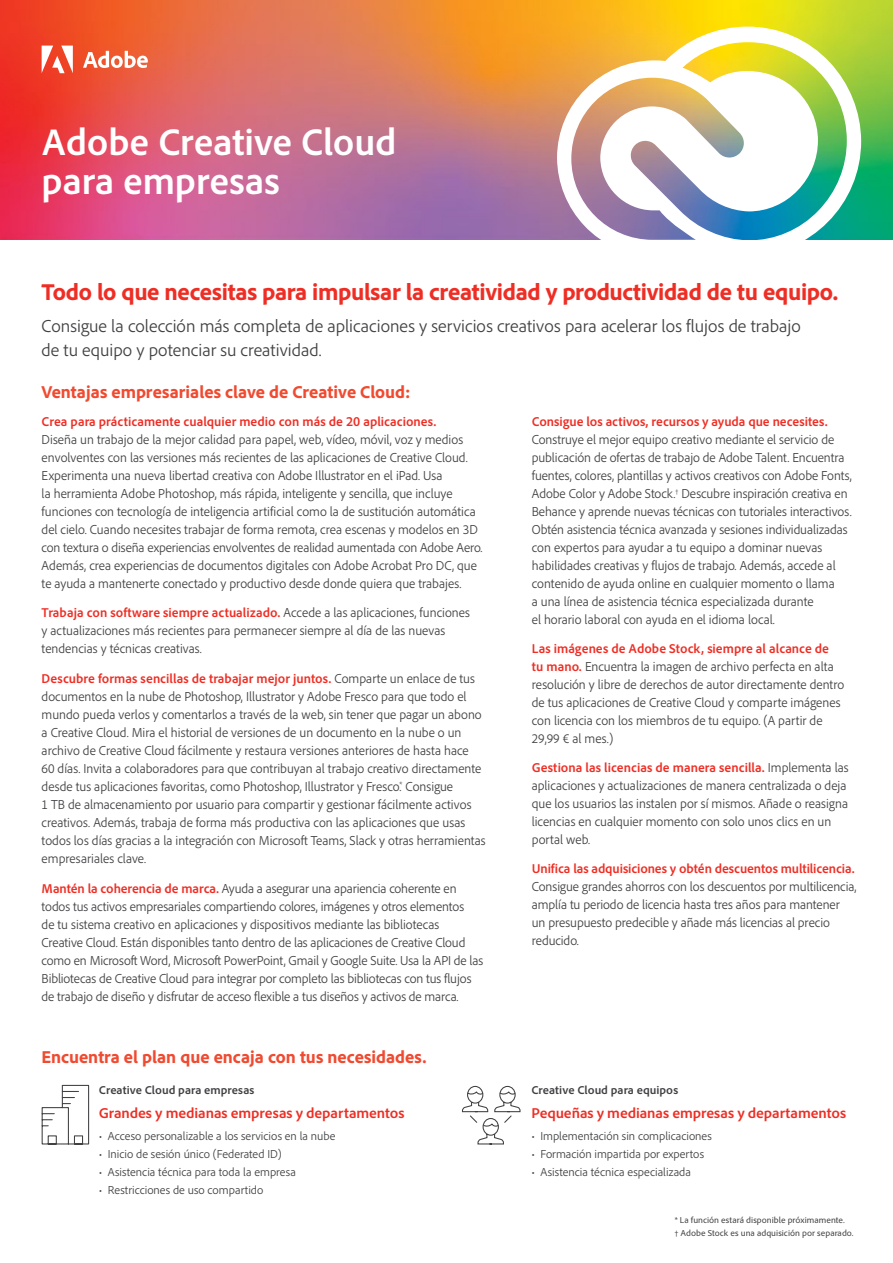
<style>
.page{position:relative;width:893px;height:1263px;background:#fff}
.page>*{position:absolute;margin:0;border:0;box-sizing:border-box;transform-origin:0 0}
.title__main{font:700 39px/39px "Adobe Clean";letter-spacing:-.005em;color:#fff}
.body_copy{font:800 24px "Adobe Clean";letter-spacing:-.015em;color:#ee2e24}
.t1{font:300 18px/24px "Adobe Clean";color:#414042}
.t2{font:800 18px "Adobe Clean";color:#f04a30}
.Text__Body{font:700 15px "Adobe Clean";letter-spacing:-.005em;color:#ee2e24}
.t3{font:300 13.5px/18px "Adobe Clean";color:#414042}
.Text__Body-2{font:300 12px "Adobe Clean";letter-spacing:.005em;color:#414042}
.Text__Body-3{font:700 12px "Adobe Clean";color:#414042}
.t4{font:9px "Adobe Clean";color:#414042}
.s1{font-weight:700;color:#ee2e24}
</style>
<div class="page">
<img style="left:0;top:0;width:893px;height:240px">
<svg style="left:557px;top:27px;width:304px;height:213px"></svg>
<svg style="left:83px;top:51px;width:65px;height:17px"></svg>
<svg style="left:42px;top:46px;width:31px;height:27px"></svg>
<svg style="left:41px;top:1084px;width:49px;height:61px"></svg>
<svg style="left:461px;top:1085px;width:60px;height:60px"></svg>
<p class="title__main" style="left:42px;top:121px;width:356px">Adobe Creative Cloud para empresas</p>
<p class="body_copy" style="left:42px;top:276px;width:798px">Todo lo que necesitas para impulsar la creatividad y productividad de tu equipo.</p>
<p class="t1" style="left:42px;top:313px;width:761px">Consigue la colección más completa de aplicaciones y servicios creativos para acelerar los flujos de trabajo de tu equipo y potenciar su creatividad.</p>
<p class="t2" style="left:42px;top:380px;width:370px">Ventajas empresariales clave de Creative Cloud:</p>
<p class="t3" style="left:42px;top:413px;width:442px"><span class="s1">Crea para prácticamente cualquier medio con más de 20 aplicaciones.<br></span>Diseña un trabajo de la mejor calidad para papel, web, vídeo, móvil, voz y medios envolventes con las versiones más recientes de las aplicaciones de Creative Cloud.<br>Experimenta una nueva libertad creativa con Adobe Illustrator en el iPad. Usa<br>la herramienta Adobe Photoshop, más rápida, inteligente y sencilla, que incluye funciones con tecnología de inteligencia artificial como la de sustitución automática del cielo. Cuando necesites trabajar de forma remota, crea escenas y modelos en 3D con textura o diseña experiencias envolventes de realidad aumentada con Adobe Aero.<br>Además, crea experiencias de documentos digitales con Adobe Acrobat Pro DC, que te ayuda a mantenerte conectado y productivo desde donde quiera que trabajes.</p>
<p class="t3" style="left:42px;top:603px;width:430px"><span class="s1">Trabaja con software siempre actualizado.</span> Accede a las aplicaciones, funciones y actualizaciones más recientes para permanecer siempre al día de las nuevas tendencias y técnicas creativas.</p>
<p class="t3" style="left:42px;top:669px;width:446px"><span class="s1">Descubre formas sencillas de trabajar mejor juntos.</span> Comparte un enlace de tus documentos en la nube de Photoshop, Illustrator y Adobe Fresco para que todo el mundo pueda verlos y comentarlos a través de la web, sin tener que pagar un abono a Creative Cloud. Mira el historial de versiones de un documento en la nube o un archivo de Creative Cloud fácilmente y restaura versiones anteriores de hasta hace<br>60 días. Invita a colaboradores para que contribuyan al trabajo creativo directamente desde tus aplicaciones favoritas, como Photoshop, Illustrator y Fresco.<sup>*</sup> Consigue<br>1 TB de almacenamiento por usuario para compartir y gestionar fácilmente activos creativos. Además, trabaja de forma más productiva con las aplicaciones que usas todos los días gracias a la integración con Microsoft Teams, Slack y otras herramientas empresariales clave.</p>
<p class="t3" style="left:42px;top:879px;width:443px"><span class="s1">Mantén la coherencia de marca.</span> Ayuda a asegurar una apariencia coherente en todos tus activos empresariales compartiendo colores, imágenes y otros elementos<br>de tu sistema creativo en aplicaciones y dispositivos mediante las bibliotecas Creative Cloud. Están disponibles tanto dentro de las aplicaciones de Creative Cloud como en Microsoft Word, Microsoft PowerPoint, Gmail y Google Suite. Usa la API de las Bibliotecas de Creative Cloud para integrar por completo las bibliotecas con tus flujos de trabajo de diseño y disfrutar de acceso flexible a tus diseños y activos de marca.</p>
<p class="t2" style="left:42px;top:1045px;width:386px">Encuentra el plan que encaja con tus necesidades.</p>
<p class="Text__Body-3" style="left:99px;top:1083px;width:157px">Creative Cloud para empresas</p>
<p class="Text__Body" style="left:99px;top:1103px;width:307px">Grandes y medianas empresas y departamentos</p>
<p class="Text__Body-2" style="left:99px;top:1128px;width:238px">• Acceso personalizable a los servicios en la nube</p>
<p class="Text__Body-2" style="left:99px;top:1146px;width:184px">• Inicio de sesión único (Federated ID)</p>
<p class="Text__Body-2" style="left:99px;top:1164px;width:199px">• Asistencia técnica para toda la empresa</p>
<p class="Text__Body-2" style="left:99px;top:1182px;width:166px">• Restricciones de uso compartido</p>
<p class="t3" style="left:532px;top:413px;width:322px"><span class="s1">Consigue los activos, recursos y ayuda que necesites.<br></span>Construye el mejor equipo creativo mediante el servicio de publicación de ofertas de trabajo de Adobe Talent. Encuentra fuentes, colores, plantillas y activos creativos con Adobe Fonts, Adobe Color y Adobe Stock.<sup>†</sup> Descubre inspiración creativa en Behance y aprende nuevas técnicas con tutoriales interactivos.<br>Obtén asistencia técnica avanzada y sesiones individualizadas con expertos para ayudar a tu equipo a dominar nuevas habilidades creativas y flujos de trabajo. Además, accede al contenido de ayuda online en cualquier momento o llama<br>a una línea de asistencia técnica especializada durante<br>el horario laboral con ayuda en el idioma local.</p>
<p class="t3" style="left:532px;top:639px;width:314px"><span class="s1">Las imágenes de Adobe Stock, siempre al alcance de<br>tu mano.</span> Encuentra la imagen de archivo perfecta en alta resolución y libre de derechos de autor directamente dentro de tus aplicaciones de Creative Cloud y comparte imágenes con licencia con los miembros de tu equipo. (A partir de 29,99 € al mes.)</p>
<p class="t3" style="left:532px;top:758px;width:318px"><span class="s1">Gestiona las licencias de manera sencilla.</span> Implementa las aplicaciones y actualizaciones de manera centralizada o deja que los usuarios las instalen por sí mismos. Añade o reasigna licencias en cualquier momento con solo unos clics en un portal web.</p>
<p class="t3" style="left:532px;top:859px;width:326px"><span class="s1">Unifica las adquisiciones y obtén descuentos multilicencia.<br></span>Consigue grandes ahorros con los descuentos por multilicencia, amplía tu periodo de licencia hasta tres años para mantener un presupuesto predecible y añade más licencias al precio reducido.</p>
<p class="Text__Body-3" style="left:531px;top:1083px;width:148px">Creative Cloud para equipos</p>
<p class="Text__Body" style="left:531px;top:1103px;width:316px">Pequeñas y medianas empresas y departamentos</p>
<p class="Text__Body-2" style="left:531px;top:1128px;width:182px">• Implementación sin complicaciones</p>
<p class="Text__Body-2" style="left:531px;top:1146px;width:174px">• Formación impartida por expertos</p>
<p class="Text__Body-2" style="left:531px;top:1164px;width:161px">• Asistencia técnica especializada</p>
<p class="t4" style="left:675px;top:1215px;width:172px">* La función estará disponible próximamente.</p>
<p class="t4" style="left:675px;top:1227px;width:180px">† Adobe Stock es una adquisición por separado.</p>
</div>
